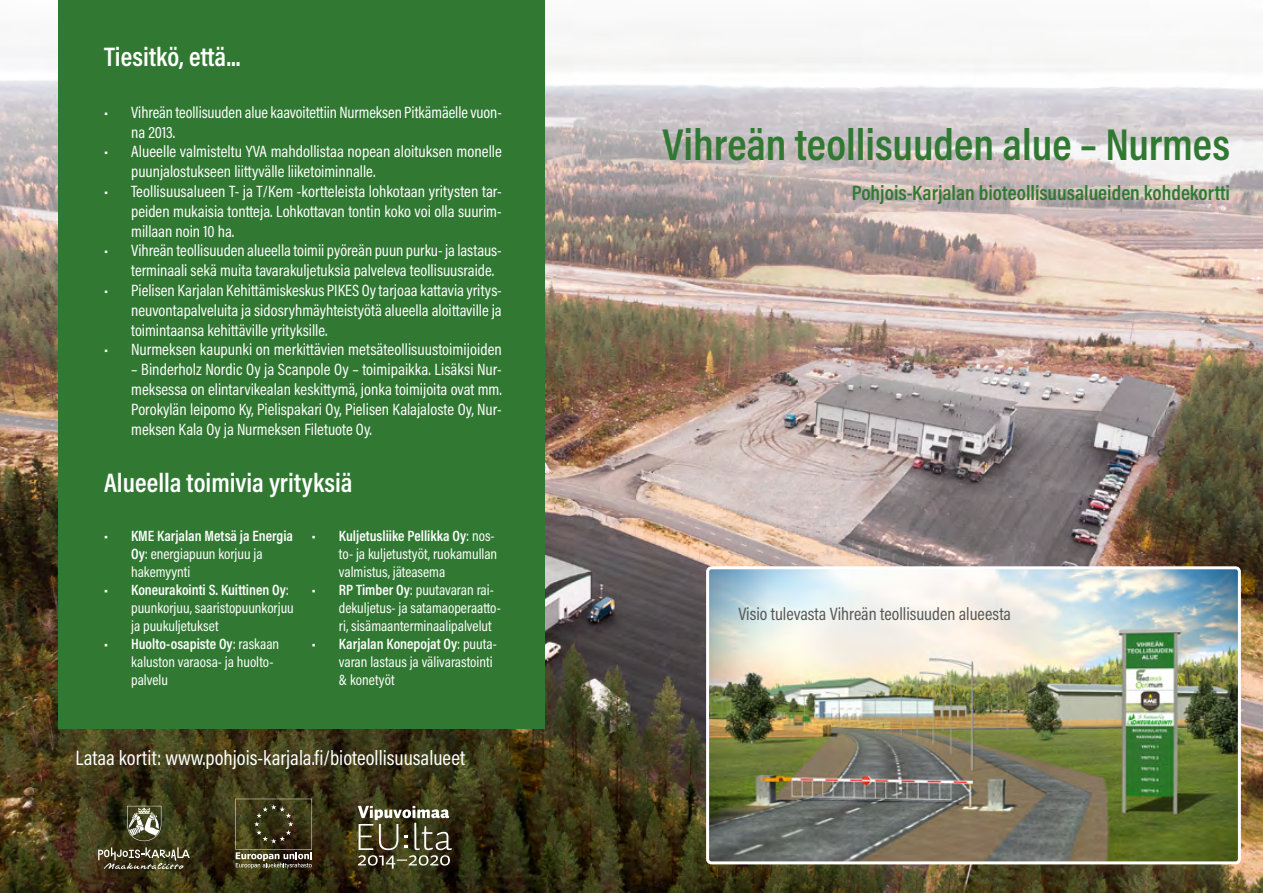
<style>
.page{position:relative;width:1263px;height:893px;background:#fff}
.page>*{position:absolute;margin:0;border:0;box-sizing:border-box;transform-origin:0 0}
.t1{font:600 45px "Acumin Pro Cond";color:#317932}
.otsikko_2{font:600 27px "Acumin Pro Cond";color:#fff}
.t2{font:21px "Acumin Pro Cond";color:#fff}
.t3{font:600 21px "Acumin Pro Cond";color:#317932}
.t4{font:18px "Acumin Pro Cond";color:#575756}
.t5{font:16.5px/19.8px "Acumin Pro Cond";color:#fff}
.t6{font:15px/18px "Acumin Pro Cond";color:#fff}
.s1{font-weight:600}
</style>
<div class="page">
<img style="left:0;top:51px;width:1263px;height:842px">
<div style="left:58px;top:0;width:487px;height:728px;background:#317932"></div>
<img style="left:710px;top:570px;width:527px;height:290px">
<div style="left:706px;top:566px;width:535px;height:298px;border:3px solid #fff;border-radius:4px"></div>
<svg style="left:127px;top:806px;width:34px;height:35px"></svg>
<svg style="left:98px;top:847px;width:92px;height:22px;background:#635e47"></svg>
<svg style="left:358px;top:806px;width:94px;height:63px;background:#625f46"></svg>
<svg style="left:235px;top:799px;width:77px;height:69px;background:#4d482d"></svg>
<p class="otsikko_2" style="left:104px;top:39px;width:138px">Tiesitkö, että...</p>
<p class="t5" style="left:131px;top:102px;width:372px;text-indent:-27px">• Vihreän teollisuuden alue kaavoitettiin Nurmeksen Pitkämäelle vuon&shy;na 2013.</p>
<p class="t5" style="left:131px;top:141px;width:372px;text-indent:-27px">• Alueelle valmisteltu YVA mahdollistaa nopean aloituksen monelle puunjalostukseen liittyvälle liiketoiminnalle.</p>
<p class="t5" style="left:131px;top:181px;width:372px;text-align:justify;text-indent:-27px">• Teollisuusalueen T- ja T/Kem -kortteleista lohkotaan yritysten tar&shy;peiden mukaisia tontteja. Lohkottavan tontin koko voi olla suurim&shy;millaan noin 10 ha.</p>
<p class="t5" style="left:131px;top:240px;width:372px;text-indent:-27px">• Vihreän teollisuuden alueella toimii pyöreän puun purku- ja lastaus&shy;terminaali sekä muita tavarakuljetuksia palveleva teollisuusraide.</p>
<p class="t5" style="left:131px;top:280px;width:372px;text-align:justify;text-indent:-27px">• Pielisen Karjalan Kehittämiskeskus PIKES Oy tarjoaa kattavia yritys&shy;neuvontapalveluita ja sidosryhmäyhteistyötä alueella aloittaville ja toimintaansa kehittäville yrityksille.</p>
<p class="t5" style="left:104px;top:339px;width:399px">• Nurmeksen kaupunki on merkittävien metsäteollisuustoimijoiden</p>
<p class="t5" style="left:131px;top:359px;width:372px;text-align:justify">– Binderholz Nordic Oy ja Scanpole Oy – toimipaikka. Lisäksi Nur&shy;meksessa on elintarvikealan keskittymä, jonka toimijoita ovat mm.<br>Porokylän leipomo Ky, Pielispakari Oy, Pielisen Kalajaloste Oy, Nur&shy;meksen Kala Oy ja Nurmeksen Filetuote Oy.</p>
<p class="otsikko_2" style="left:104px;top:465px;width:250px">Alueella toimivia yrityksiä</p>
<p class="t6" style="left:131px;top:526px;width:163px;text-indent:-27px"><span class="s1">• KME Karjalan Metsä ja Energia<br>Oy</span>: energiapuun korjuu ja hakemyynti</p>
<p class="t6" style="left:131px;top:580px;width:164px;text-indent:-27px"><span class="s1">• Koneurakointi S. Kuittinen Oy</span>: puunkorjuu, saaristopuunkorjuu ja puukuljetukset</p>
<p class="t6" style="left:131px;top:634px;width:150px;text-indent:-27px"><span class="s1">• Huolto-osapiste Oy</span>: raskaan kaluston varaosa- ja huolto&shy;palvelu</p>
<p class="t6" style="left:339px;top:526px;width:160px;text-indent:-27px"><span class="s1">• Kuljetusliike Pellikka Oy</span>: nos&shy;to- ja kuljetustyöt, ruokamullan valmistus, jäteasema</p>
<p class="t6" style="left:339px;top:580px;width:163px;text-indent:-27px"><span class="s1">• RP Timber Oy</span>: puutavaran rai&shy;dekuljetus- ja satamaoperaatto&shy;ri, sisämaanterminaalipalvelut</p>
<p class="t6" style="left:339px;top:634px;width:159px;text-indent:-27px"><span class="s1">• Karjalan Konepojat Oy</span>: puuta&shy;varan lastaus ja välivarastointi &amp; konetyöt</p>
<p class="t2" style="left:75px;top:744px;width:391px">Lataa kortit: www.pohjois-karjala.fi/bioteollisuusalueet</p>
<p class="t1" style="left:662px;top:115px;width:569px">Vihreän teollisuuden alue – Nurmes</p>
<p class="t3" style="left:852px;top:179px;width:380px">Pohjois-Karjalan bioteollisuusalueiden kohdekortti</p>
<p class="t4" style="left:738px;top:602px;width:274px">Visio tulevasta Vihreän teollisuuden alueesta</p>
</div>
